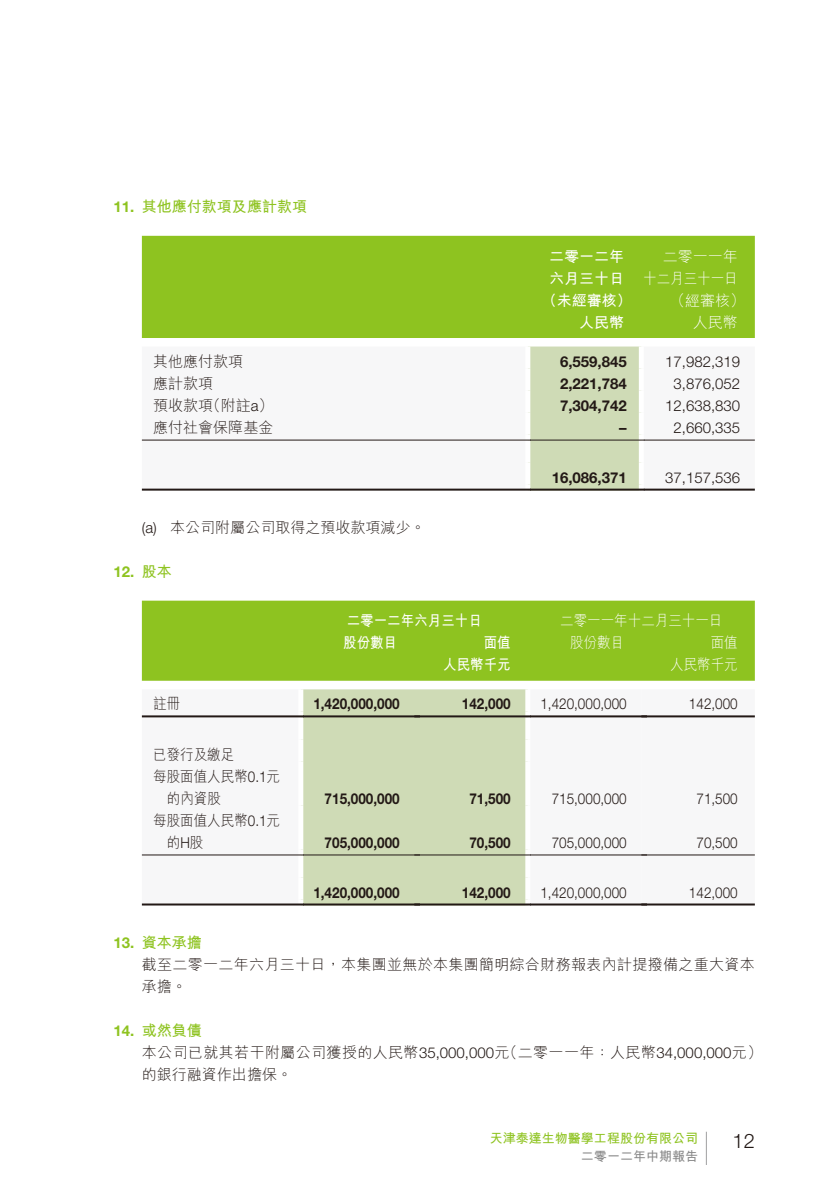
<style>
.page{position:relative;width:840px;height:1191px;background:#fff}
.page>*{position:absolute;margin:0;border:0;box-sizing:border-box;transform-origin:0 0}
.t1{font:300 20px "Helvetica Neue LT Std";color:#231916}
.t2{font:700 15px "Helvetica Neue LT Std";color:#231916;scale:.9 1}
.t3{font:300 15px "Helvetica Neue LT Std";color:#231916;scale:.9 1}
.t4{font:15px/22px "M Hei HK Light E Ten B5 H";letter-spacing:.025em;color:#231916}
.t5{font:300 15px "Helvetica Neue LT Std";color:#231916}
.t6{font:15px "M Hei HK Light E Ten B5 H";color:#231916}
.t7{font:15px/22px "M Hei HK Light E Ten B5 H";letter-spacing:.02em;color:#231916}
.t8{font:700 15px "Helvetica Neue LT Std";color:#231916}
.t9{font:15px/22px "M Hei HK Light E Ten B5 H";color:#231916;scale:.9 1}
.t10{font:15px "M Hei HK Light E Ten B5 H";color:#fff;scale:.9 1}
.t11{font:15px "M Hei HK Bold E Ten B5 H";color:#8ec320}
.t12{font:15px "M Hei HK Bold E Ten B5 H";color:#fff;scale:.9 1}
.t13{font:15px "M Hei HK Bold E Ten B5 H";color:#fff}
.t14{font:15px "M Hei HK Light E Ten B5 H";color:#fff}
.t15{font:700 15px "Helvetica Neue LT Std";color:#8ec320}
.t16{font:13px "M Hei HK Bold E Ten B5 H";color:#8ec320}
.t17{font:13px "M Hei HK Bold E Ten B5 H";color:#898989}
.s1{font-family:"Helvetica Neue LT Std";font-weight:700}
.s2{font-family:"Helvetica Neue LT Std";font-weight:300}
.s3{font-family:"M Hei HK Bold E Ten B5 H";font-weight:400}
</style>
<div class="page">
<hr style="left:705px;top:1131px;width:1px;height:34px;background:#9f9fa0">
<div style="left:142px;top:236px;width:612px;height:102px;background:#8ec320"></div>
<svg style="left:142px;top:346px;width:612px;height:142px"></svg>
<hr style="left:142px;top:439px;width:388px;height:1px;background:#231916">
<hr style="left:530px;top:439px;width:114px;height:1px;background:#231916">
<hr style="left:643px;top:439px;width:111px;height:1px;background:#231916">
<hr style="left:142px;top:488px;width:388px;height:2px;background:#231916">
<hr style="left:530px;top:488px;width:114px;height:2px;background:#231916">
<hr style="left:643px;top:488px;width:111px;height:2px;background:#231916">
<div style="left:142px;top:600px;width:612px;height:81px;background:#8ec320"></div>
<svg style="left:142px;top:689px;width:612px;height:214px"></svg>
<hr style="left:142px;top:715px;width:162px;height:2px;background:#231916">
<hr style="left:303px;top:715px;width:117px;height:2px;background:#231916">
<hr style="left:414px;top:715px;width:116px;height:2px;background:#231916">
<hr style="left:530px;top:715px;width:116px;height:2px;background:#231916">
<hr style="left:641px;top:715px;width:113px;height:2px;background:#231916">
<hr style="left:142px;top:854px;width:162px;height:1px;background:#231916">
<hr style="left:303px;top:854px;width:117px;height:1px;background:#231916">
<hr style="left:414px;top:854px;width:116px;height:1px;background:#231916">
<hr style="left:530px;top:854px;width:116px;height:1px;background:#231916">
<hr style="left:641px;top:854px;width:113px;height:1px;background:#231916">
<hr style="left:142px;top:903px;width:162px;height:2px;background:#231916">
<hr style="left:303px;top:903px;width:117px;height:2px;background:#231916">
<hr style="left:414px;top:903px;width:116px;height:2px;background:#231916">
<hr style="left:530px;top:903px;width:116px;height:2px;background:#231916">
<hr style="left:641px;top:903px;width:113px;height:2px;background:#231916">
<p class="t11" style="left:113px;top:201px;width:195px"><span class="s1">11.</span> 其他應付款項及應計款項</p>
<p class="t13" style="left:549px;top:250px;width:76px">二零一二年</p>
<p class="t14" style="left:662px;top:250px;width:76px">二零一一年</p>
<p class="t13" style="left:549px;top:272px;width:76px">六月三十日</p>
<p class="t10" style="left:643px;top:272px;width:106px">十二月三十一日</p>
<p class="t13" style="left:541px;top:294px;width:91px">（未經審核）</p>
<p class="t14" style="left:670px;top:294px;width:76px">（經審核）</p>
<p class="t13" style="left:579px;top:316px;width:46px">人民幣</p>
<p class="t14" style="left:692px;top:316px;width:46px">人民幣</p>
<p class="t6" style="left:153px;top:355px;width:91px">其他應付款項</p>
<p class="t8" style="left:559px;top:353px;width:68px">6,559,845</p>
<p class="t5" style="left:664px;top:356px;width:77px">17,982,319</p>
<p class="t6" style="left:153px;top:377px;width:61px">應計款項</p>
<p class="t8" style="left:559px;top:375px;width:68px">2,221,784</p>
<p class="t5" style="left:673px;top:378px;width:68px">3,876,052</p>
<p class="t6" style="left:153px;top:399px;width:122px">預收款項（附註<span class="s2">a</span>）</p>
<p class="t8" style="left:559px;top:397px;width:68px">7,304,742</p>
<p class="t5" style="left:664px;top:400px;width:77px">12,638,830</p>
<p class="t6" style="left:153px;top:421px;width:121px">應付社會保障基金</p>
<p class="t8" style="left:619px;top:419px;width:9px">–</p>
<p class="t5" style="left:673px;top:422px;width:68px">2,660,335</p>
<p class="t8" style="left:551px;top:469px;width:77px">16,086,371</p>
<p class="t5" style="left:664px;top:472px;width:77px">37,157,536</p>
<p class="t6" style="left:142px;top:521px;width:285px"><span class="s2">(a)</span> 本公司附屬公司取得之預收款項減少。</p>
<p class="t15" style="left:113px;top:563px;width:60px">12. <span class="s3">股本</span></p>
<p class="t12" style="left:346px;top:615px;width:151px">二零一二年六月三十日</p>
<p class="t10" style="left:560px;top:615px;width:181px">二零一一年十二月三十一日</p>
<p class="t12" style="left:343px;top:637px;width:61px">股份數目</p>
<p class="t12" style="left:483px;top:637px;width:31px">面值</p>
<p class="t10" style="left:570px;top:637px;width:61px">股份數目</p>
<p class="t10" style="left:710px;top:637px;width:31px">面值</p>
<p class="t12" style="left:443px;top:659px;width:76px">人民幣千元</p>
<p class="t10" style="left:670px;top:659px;width:76px">人民幣千元</p>
<p class="t9" style="left:153px;top:695px;width:31px">註冊</p>
<p class="t2" style="left:313px;top:695px;width:97px">1,420,000,000</p>
<p class="t2" style="left:461px;top:695px;width:56px">142,000</p>
<p class="t3" style="left:540px;top:699px;width:97px">1,420,000,000</p>
<p class="t3" style="left:688px;top:699px;width:56px">142,000</p>
<p class="t9" style="left:153px;top:745px;width:91px">已發行及繳足</p>
<p class="t9" style="left:153px;top:767px;width:142px">每股面值人民幣<span class="s2">0.1</span>元</p>
<p class="t9" style="left:167px;top:789px;width:61px">的內資股</p>
<p class="t2" style="left:324px;top:789px;width:85px">715,000,000</p>
<p class="t2" style="left:469px;top:789px;width:47px">71,500</p>
<p class="t3" style="left:551px;top:793px;width:85px">715,000,000</p>
<p class="t3" style="left:696px;top:793px;width:47px">71,500</p>
<p class="t9" style="left:167px;top:811px;width:127px;text-indent:-14px">每股面值人民幣<span class="s2">0.1</span>元的<span class="s2">H</span>股</p>
<p class="t2" style="left:324px;top:833px;width:85px">705,000,000</p>
<p class="t2" style="left:469px;top:833px;width:47px">70,500</p>
<p class="t3" style="left:551px;top:837px;width:85px">705,000,000</p>
<p class="t3" style="left:696px;top:837px;width:47px">70,500</p>
<p class="t2" style="left:313px;top:883px;width:97px">1,420,000,000</p>
<p class="t2" style="left:461px;top:883px;width:56px">142,000</p>
<p class="t3" style="left:540px;top:887px;width:97px">1,420,000,000</p>
<p class="t3" style="left:688px;top:887px;width:56px">142,000</p>
<p class="t11" style="left:113px;top:936px;width:90px"><span class="s1">13.</span> 資本承擔</p>
<p class="t7" style="left:142px;top:955px;width:614px">截至二零一二年六月三十日，本集團並無於本集團簡明綜合財務報表內計提撥備之重大資本承擔。</p>
<p class="t11" style="left:113px;top:1024px;width:90px"><span class="s1">14.</span> 或然負債</p>
<p class="t4" style="left:142px;top:1043px;width:621px">本公司已就其若干附屬公司獲授的人民幣<span class="s2">35,000,000</span>元（二零一一年：人民幣<span class="s2">34,000,000</span>元）的銀行融資作出擔保。</p>
<p class="t16" style="left:489px;top:1133px;width:210px">天津泰達生物醫學工程股份有限公司</p>
<p class="t17" style="left:580px;top:1151px;width:118px">二零一二年中期報告</p>
<h1 class="t1" style="left:732px;top:1133px;width:24px">12</h1>
</div>
